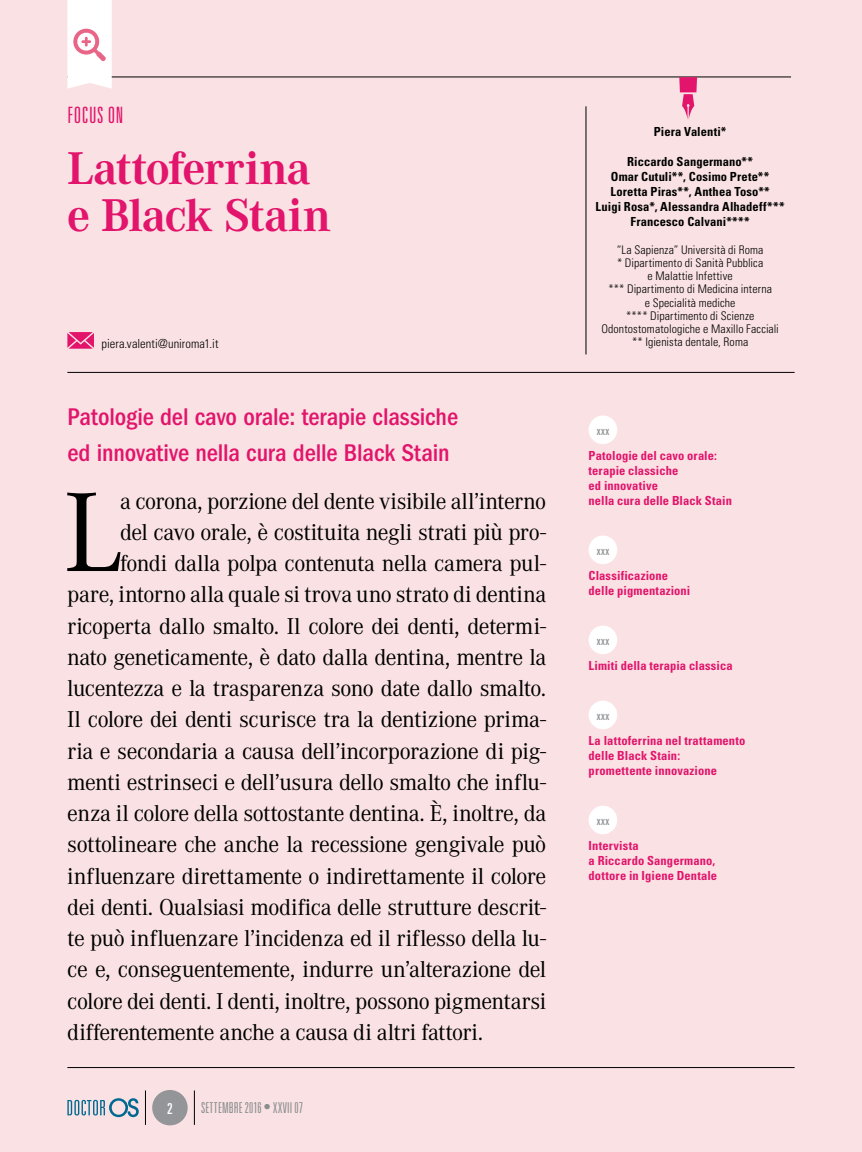
<style>
.page{position:relative;width:862px;height:1152px;background:#fff}
.page>*{position:absolute;margin:0;border:0;box-sizing:border-box;transform-origin:0 0}
.t1{font:110.5px "Corporate ABQ";color:#000}
.t2{font:700 45px/47.5px "Corporate ABQ";letter-spacing:-.025em;color:#e2146b}
.t3{font:500 condensed 25px/35.4px "ITC Franklin Gothic Std";letter-spacing:-.005em;color:#e2146b}
.t4{font:22.5px "Corporate ABQ";letter-spacing:-.025em;color:#000}
.t5{font:300 ultra-condensed 22.5px "Univers LT Std";letter-spacing:.03em;color:#e2146b}
.t6{font:300 ultra-condensed 15px "Univers LT Std";letter-spacing:.01em;color:#8a8c8e}
.t7{font:ultra-condensed 15px "Univers LT Std";color:#fff}
.t8{font:700 condensed 12.5px/15px "Univers LT Std";letter-spacing:.01em;color:#e2146b}
.t9{font:700 condensed 12.5px/15px "Univers LT Std";letter-spacing:.01em;color:#000;text-align:center}
.t10{font:300 condensed 12.5px "Univers LT Std";letter-spacing:.005em;color:#000}
.t11{font:ultra-condensed 12.12px "Univers LT Std";letter-spacing:.045em;color:#939598}
.t12{font:300 condensed 11.88px/13.1px "Univers LT Std";letter-spacing:.01em;color:#000;text-align:center}
</style>
<div class="page">
<div style="left:0;top:0;width:861px;height:1152px;background:#fae2e4"></div>
<hr style="left:67px;top:77px;width:723px;height:1px;background:#000">
<hr style="left:67px;top:1067px;width:727px;height:1px;background:#000">
<hr style="left:67px;top:372px;width:727px;height:1px;background:#000">
<hr style="left:585px;top:106px;width:1px;height:248px;background:#000">
<svg style="left:679px;top:77px;width:17px;height:42px"></svg>
<svg style="left:67px;top:0;width:45px;height:89px;background:#fceef2"></svg>
<div style="left:152px;top:1090px;width:35px;height:35px;background:#939598;border-radius:50%"></div>
<svg style="left:67px;top:1098px;width:72px;height:19px"></svg>
<hr style="left:194px;top:1090px;width:1px;height:34px;background:#000">
<hr style="left:145px;top:1090px;width:1px;height:34px;background:#000">
<div style="left:588px;top:415px;width:29px;height:29px;background:#fff;border-radius:50%"></div>
<div style="left:588px;top:535px;width:29px;height:29px;background:#fff;border-radius:50%"></div>
<div style="left:588px;top:625px;width:29px;height:29px;background:#fff;border-radius:50%"></div>
<div style="left:588px;top:700px;width:29px;height:29px;background:#fff;border-radius:50%"></div>
<div style="left:588px;top:805px;width:29px;height:29px;background:#fff;border-radius:50%"></div>
<svg style="left:67px;top:332px;width:27px;height:17px"></svg>
<p class="t5" style="left:67px;top:104px;width:57px">FOCUS ON</p>
<h2 class="t2" style="left:67px;top:145px;width:265px">Lattoferrina e Black Stain</h2>
<p class="t10" style="left:101px;top:336px;width:118px">piera.valenti@uniroma1.it</p>
<p class="t3" style="left:67px;top:399px;width:392px">Patologie del cavo orale: terapie classiche ed innovative nella cura delle Black Stain</p>
<h1 class="t1" style="left:64px;top:468px;width:59px">L</h1>
<p class="t4" style="left:120px;top:487px;width:427px">a corona, porzione del dente visibile all’interno</p>
<p class="t4" style="left:120px;top:519px;width:427px">del cavo orale, è costituita negli strati più pro-</p>
<p class="t4" style="left:120px;top:550px;width:427px">fondi dalla polpa contenuta nella camera pul-</p>
<p class="t4" style="left:67px;top:581px;width:480px">pare, intorno alla quale si trova uno strato di dentina</p>
<p class="t4" style="left:67px;top:612px;width:480px">ricoperta dallo smalto. Il colore dei denti, determi-</p>
<p class="t4" style="left:67px;top:644px;width:480px">nato geneticamente, è dato dalla dentina, mentre la</p>
<p class="t4" style="left:67px;top:675px;width:480px">lucentezza e la trasparenza sono date dallo smalto.</p>
<p class="t4" style="left:67px;top:706px;width:480px">Il colore dei denti scurisce tra la dentizione prima-</p>
<p class="t4" style="left:67px;top:737px;width:480px">ria e secondaria a causa dell’incorporazione di pig-</p>
<p class="t4" style="left:67px;top:769px;width:480px">menti estrinseci e dell’usura dello smalto che influ-</p>
<p class="t4" style="left:67px;top:800px;width:480px">enza il colore della sottostante dentina. È, inoltre, da</p>
<p class="t4" style="left:67px;top:831px;width:480px">sottolineare che anche la recessione gengivale può</p>
<p class="t4" style="left:67px;top:862px;width:480px">influenzare direttamente o indirettamente il colore</p>
<p class="t4" style="left:67px;top:894px;width:480px">dei denti. Qualsiasi modifica delle strutture descrit-</p>
<p class="t4" style="left:67px;top:925px;width:480px">te può influenzare l’incidenza ed il riflesso della lu-</p>
<p class="t4" style="left:67px;top:956px;width:480px">ce e, conseguentemente, indurre un’alterazione del</p>
<p class="t4" style="left:67px;top:987px;width:480px">colore dei denti. I denti, inoltre, possono pigmentarsi</p>
<p class="t4" style="left:67px;top:1019px;width:417px">differentemente anche a causa di altri fattori.</p>
<p class="t7" style="left:167px;top:1100px;width:7px">2</p>
<p class="t6" style="left:201px;top:1100px;width:103px">SETTEMBRE 2016 • XXVII 07</p>
<p class="t9" style="left:653px;top:124px;width:74px">Piera Valenti*</p>
<p class="t9" style="left:595px;top:154px;width:190px">Riccardo Sangermano**<br>Omar Cutuli**, Cosimo Prete**<br>Loretta Piras**, Anthea Toso**<br>Luigi Rosa*, Alessandra Alhadeff***<br>Francesco Calvani****</p>
<p class="t12" style="left:601px;top:243px;width:179px">“La Sapienza” Università di Roma<br>* Dipartimento di Sanità Pubblica<br>e Malattie Infettive<br>*** Dipartimento di Medicina interna<br>e Specialità mediche<br>**** Dipartimento di Scienze<br>Odontostomatologiche e Maxillo Facciali ** Igienista dentale, Roma</p>
<p class="t11" style="left:596px;top:423px;width:14px">xxx</p>
<p class="t8" style="left:588px;top:448px;width:145px">Patologie del cavo orale: terapie classiche<br>ed innovative<br>nella cura delle Black Stain</p>
<p class="t11" style="left:596px;top:543px;width:14px">xxx</p>
<p class="t8" style="left:588px;top:568px;width:103px">Classificazione delle pigmentazioni</p>
<p class="t11" style="left:596px;top:633px;width:14px">xxx</p>
<p class="t8" style="left:588px;top:658px;width:145px">Limiti della terapia classica</p>
<p class="t11" style="left:596px;top:708px;width:14px">xxx</p>
<p class="t8" style="left:588px;top:733px;width:158px">La lattoferrina nel trattamento delle Black Stain: promettente innovazione</p>
<p class="t11" style="left:596px;top:813px;width:14px">xxx</p>
<p class="t8" style="left:588px;top:838px;width:130px">Intervista<br>a Riccardo Sangermano, dottore in Igiene Dentale</p>
</div>
